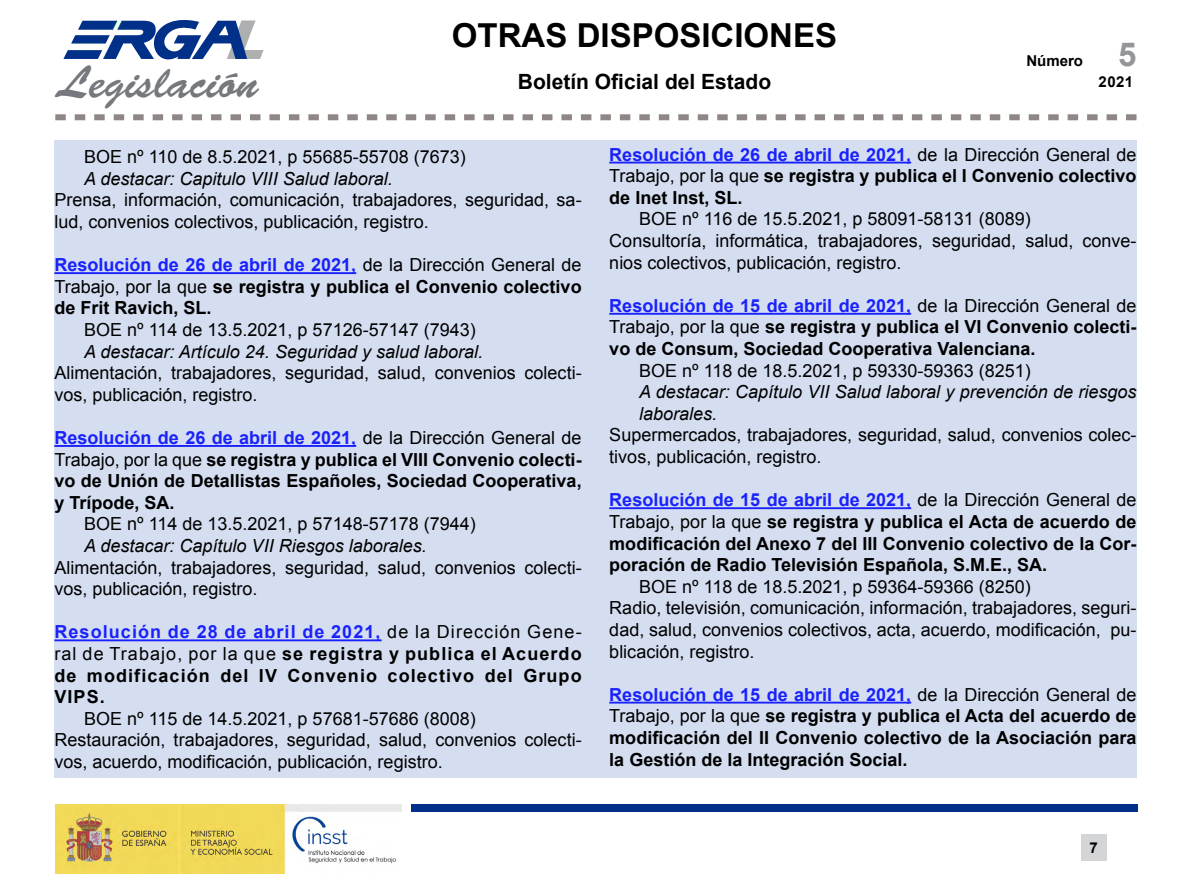
<style>
.page{position:relative;width:1191px;height:893px;background:#fff}
.page>*{position:absolute;margin:0;border:0;box-sizing:border-box;transform-origin:0 0}
.t1{font:italic 900 53.55px "Helvetica LT Std";color:#aeafb1;scale:1.11 1}
.t2{font:45.45px "Brush Script Std";color:#75787c}
.t3{font:700 33px "Arial";color:#000}
.t4{font:700 33px "Arial";color:#939598}
.t5{font:700 21px "Arial";color:#000}
._1_texto_normal{font:700 18px/21.6px "Arial";color:#000;text-align:justify}
._1_texto_normal-2{font:18px/21.6px "Arial";color:#000}
._3_Texto_con_sangria{font:18px "Arial";color:#000}
._3_Texto_con_sangria-2{font:italic 18px/21.6px "Arial";color:#000}
.t6{font:700 15px "Arial";color:#000}
.s1{color:#1922fb}
.s2{font-weight:400}
</style>
<div class="page">
<div style="left:54px;top:140px;width:1082px;height:638px;background:#d5def1"></div>
<svg style="left:55px;top:114px;width:1081px;height:6px"></svg>
<div style="left:1080px;top:834px;width:26px;height:27px;background:#d3d5d6"></div>
<img style="left:55px;top:804px;width:346px;height:69px">
<div style="left:410px;top:805px;width:727px;height:7px;background:#003088"></div>
<svg style="left:63px;top:20px;width:184px;height:40px"></svg>
<hr style="left:54px;top:272px;width:302px;height:2px;background:#1922fb">
<hr style="left:54px;top:445px;width:302px;height:2px;background:#1922fb">
<hr style="left:54px;top:639px;width:328px;height:2px;background:#1922fb">
<hr style="left:609px;top:162px;width:302px;height:2px;background:#1922fb">
<hr style="left:609px;top:313px;width:302px;height:2px;background:#1922fb">
<hr style="left:609px;top:507px;width:302px;height:2px;background:#1922fb">
<hr style="left:609px;top:702px;width:302px;height:2px;background:#1922fb">
<h1 class="t1" style="left:222px;top:5px;width:49px">L</h1>
<h2 class="t2" style="left:57px;top:57px;width:202px">Legislación</h2>
<h3 class="t3" style="left:452px;top:13px;width:387px">OTRAS DISPOSICIONES</h3>
<p class="t5" style="left:518px;top:68px;width:255px">Boletín Oficial del Estado</p>
<p class="t6" style="left:1026px;top:51px;width:58px">Número</p>
<h3 class="t4" style="left:1118px;top:32px;width:20px">5</h3>
<p class="t6" style="left:1098px;top:72px;width:36px">2021</p>
<p class="_3_Texto_con_sangria" style="left:84px;top:145px;width:383px">BOE nº 110 de 8.5.2021, p 55685-55708 (7673)</p>
<p class="_3_Texto_con_sangria-2" style="left:84px;top:168px;width:310px">A destacar: Capitulo VIII Salud laboral.</p>
<p class="_1_texto_normal-2" style="left:54px;top:189px;width:529px">Prensa, información, comunicación, trabajadores, seguridad, sa&shy;lud, convenios colectivos, publicación, registro.</p>
<p class="_1_texto_normal" style="left:54px;top:255px;width:529px"><span class="s1">Resolución de 26 de abril de 2021,</span> <span class="s2">de la Dirección General de Trabajo, por la que</span> se registra y publica el Convenio colectivo de Frit Ravich, SL.</p>
<p class="_3_Texto_con_sangria" style="left:84px;top:318px;width:393px">BOE nº 114 de 13.5.2021, p 57126-57147 (7943)</p>
<p class="_3_Texto_con_sangria-2" style="left:84px;top:341px;width:400px">A destacar: Artículo 24. Seguridad y salud laboral.</p>
<p class="_1_texto_normal-2" style="left:54px;top:362px;width:529px">Alimentación, trabajadores, seguridad, salud, convenios colecti&shy;vos, publicación, registro.</p>
<p class="_1_texto_normal" style="left:54px;top:427px;width:529px"><span class="s1">Resolución de 26 de abril de 2021,</span> <span class="s2">de la Dirección General de Trabajo, por la que</span> se registra y publica el VIII Convenio colecti&shy;vo de Unión de Detallistas Españoles, Sociedad Cooperativa, y Trípode, SA.</p>
<p class="_3_Texto_con_sangria" style="left:84px;top:512px;width:393px">BOE nº 114 de 13.5.2021, p 57148-57178 (7944)</p>
<p class="_3_Texto_con_sangria-2" style="left:84px;top:535px;width:344px">A destacar: Capítulo VII Riesgos laborales.</p>
<p class="_1_texto_normal-2" style="left:54px;top:557px;width:529px">Alimentación, trabajadores, seguridad, salud, convenios colecti&shy;vos, publicación, registro.</p>
<p class="_1_texto_normal" style="left:54px;top:622px;width:529px"><span class="s1">Resolución de 28 de abril de 2021,</span> <span class="s2">de la Dirección Gene&shy;ral de Trabajo, por la que</span> se registra y publica el Acuerdo de modificación del IV Convenio colectivo del Grupo VIPS.</p>
<p class="_3_Texto_con_sangria" style="left:84px;top:707px;width:393px">BOE nº 115 de 14.5.2021, p 57681-57686 (8008)</p>
<p class="_1_texto_normal-2" style="left:54px;top:729px;width:529px">Restauración, trabajadores, seguridad, salud, convenios colecti&shy;vos, acuerdo, modificación, publicación, registro.</p>
<p class="_1_texto_normal" style="left:609px;top:144px;width:529px"><span class="s1">Resolución de 26 de abril de 2021,</span> <span class="s2">de la Dirección General de Trabajo, por la que</span> se registra y publica el I Convenio colectivo de Inet Inst, SL.</p>
<p class="_3_Texto_con_sangria" style="left:639px;top:207px;width:393px">BOE nº 116 de 15.5.2021, p 58091-58131 (8089)</p>
<p class="_1_texto_normal-2" style="left:609px;top:230px;width:529px">Consultoría, informática, trabajadores, seguridad, salud, conve&shy;nios colectivos, publicación, registro.</p>
<p class="_1_texto_normal" style="left:609px;top:295px;width:529px"><span class="s1">Resolución de 15 de abril de 2021,</span> <span class="s2">de la Dirección General de Trabajo, por la que</span> se registra y publica el VI Convenio colecti&shy;vo de Consum, Sociedad Cooperativa Valenciana.</p>
<p class="_3_Texto_con_sangria" style="left:639px;top:359px;width:393px">BOE nº 118 de 18.5.2021, p 59330-59363 (8251)</p>
<p class="_3_Texto_con_sangria-2" style="left:639px;top:381px;width:499px">A destacar: Capítulo VII Salud laboral y prevención de riesgos laborales.</p>
<p class="_1_texto_normal-2" style="left:609px;top:425px;width:529px">Supermercados, trabajadores, seguridad, salud, convenios colec&shy;tivos, publicación, registro.</p>
<p class="_1_texto_normal" style="left:609px;top:490px;width:529px"><span class="s1">Resolución de 15 de abril de 2021,</span> <span class="s2">de la Dirección General de Trabajo, por la que</span> se registra y publica el Acta de acuerdo de modificación del Anexo 7 del III Convenio colectivo de la Cor&shy;poración de Radio Televisión Española, S.M.E., SA.</p>
<p class="_3_Texto_con_sangria" style="left:639px;top:575px;width:393px">BOE nº 118 de 18.5.2021, p 59364-59366 (8250)</p>
<p class="_1_texto_normal-2" style="left:609px;top:597px;width:529px;text-align:justify">Radio, televisión, comunicación, información, trabajadores, seguri&shy;dad, salud, convenios colectivos, acta, acuerdo, modificación, pu&shy;blicación, registro.</p>
<p class="_1_texto_normal" style="left:609px;top:684px;width:529px"><span class="s1">Resolución de 15 de abril de 2021,</span> <span class="s2">de la Dirección General de Trabajo, por la que</span> se registra y publica el Acta del acuerdo de modificación del II Convenio colectivo de la Asociación para la Gestión de la Integración Social.</p>
<p class="t6" style="left:1089px;top:838px;width:10px">7</p>
</div>
